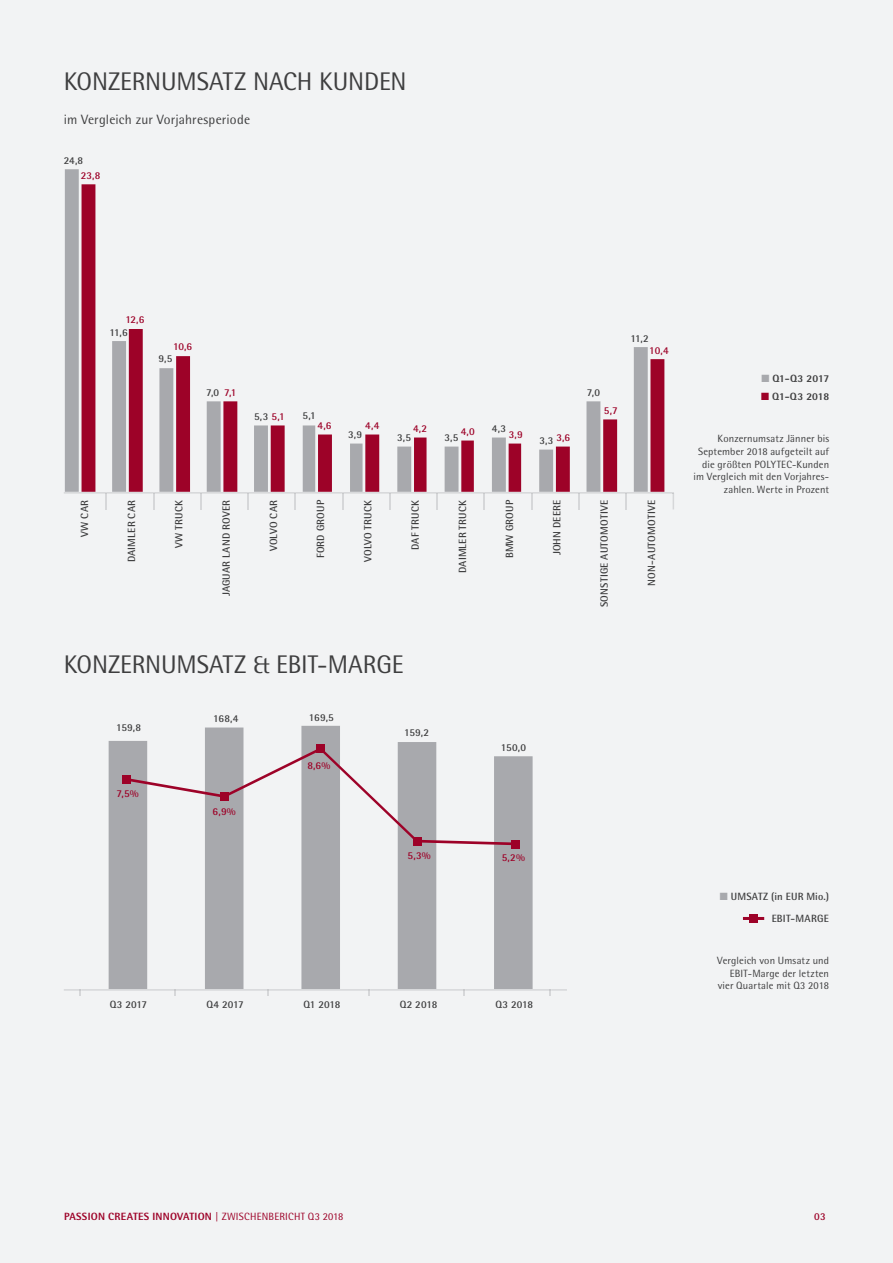
<style>
.page{position:relative;width:893px;height:1263px;background:#f2f3f4}
.page>*{position:absolute;margin:0;border:0;box-sizing:border-box;transform-origin:0 0}
.t1{font:25.5px "Rotis Semi Sans Std";letter-spacing:-.005em;color:#3e3e3f}
.t2{font:13.5px "Rotis Semi Sans Std";letter-spacing:.01em;color:#3e3e3f}
.t3{font:700 10.5px/21.8px "Rotis Semi Sans Std";letter-spacing:.02em;color:#3e3e3f;text-align:right}
.t4{font:10.5px/12.6px "Rotis Semi Sans Std";letter-spacing:.01em;color:#3e3e3f;text-align:right}
.t5{font:700 10.5px "Rotis Semi Sans Std";letter-spacing:-.03em;color:#9d0228}
.t6{font:800 10.5px "Rotis Semi Sans Std";letter-spacing:.02em;color:#9d0228}
.t7{font:800 10.5px "Rotis Semi Sans Std";letter-spacing:-.015em;color:#3e3e3f}
.s1{color:#9d0228}
.s2{color:#a8a9ad}
.s3{font-weight:400}
</style>
<div class="page">
<svg style="left:65px;top:169px;width:17px;height:323px;background:#b3b0b5"></svg>
<svg style="left:82px;top:184px;width:582px;height:308px"></svg>
<svg style="left:109px;top:726px;width:424px;height:263px"></svg>
<svg style="left:127px;top:747px;width:387px;height:98px"></svg>
<svg style="left:64px;top:989px;width:503px;height:7px"></svg>
<div style="left:220px;top:792px;width:9px;height:9px;background:#9d0228"></div>
<svg style="left:64px;top:492px;width:610px;height:17px"></svg>
<div style="left:413px;top:838px;width:9px;height:8px;background:#9d0228"></div>
<div style="left:316px;top:744px;width:8px;height:8px;background:#9d0228"></div>
<hr style="left:743px;top:917px;width:21px;height:3px;background:#9d0228">
<div style="left:749px;top:914px;width:9px;height:9px;background:#9d0228"></div>
<div style="left:512px;top:840px;width:8px;height:8px;background:#9d0228"></div>
<div style="left:122px;top:775px;width:9px;height:9px;background:#9d0228"></div>
<h1 class="t1" style="left:64px;top:66px;width:344px">KONZERNUMSATZ NACH KUNDEN</h1>
<p class="t2" style="left:64px;top:112px;width:188px">im Vergleich zur Vorjahresperiode</p>
<p class="t3" style="left:64px;top:149px;width:21px">24,8</p>
<p class="t5" style="left:81px;top:169px;width:21px">23,8</p>
<p class="t5" style="left:125px;top:313px;width:20px">12,6</p>
<p class="t3" style="left:109px;top:321px;width:20px">11,6</p>
<p class="t5" style="left:173px;top:340px;width:21px">10,6</p>
<p class="t3" style="left:158px;top:348px;width:15px">9,5</p>
<p class="t3" style="left:206px;top:381px;width:32px">7,0 <span class="s1">7,1</span></p>
<p class="t3" style="left:254px;top:405px;width:32px">5,3 <span class="s1">5,1</span></p>
<p class="t3" style="left:303px;top:405px;width:15px">5,1</p>
<p class="t5" style="left:318px;top:419px;width:15px">4,6</p>
<p class="t5" style="left:365px;top:419px;width:16px">4,4</p>
<p class="t3" style="left:348px;top:423px;width:15px">3,9</p>
<p class="t5" style="left:413px;top:422px;width:16px">4,2</p>
<p class="t3" style="left:397px;top:427px;width:15px">3,5</p>
<p class="t5" style="left:461px;top:425px;width:15px">4,0</p>
<p class="t3" style="left:492px;top:417px;width:16px">4,3</p>
<p class="t5" style="left:509px;top:428px;width:15px">3,9</p>
<p class="t3" style="left:539px;top:430px;width:32px">3,3 <sup>3,6</sup></p>
<p class="t3" style="left:444px;top:426px;width:15px">3,5</p>
<p class="t3" style="left:587px;top:382px;width:15px">7,0</p>
<p class="t5" style="left:604px;top:403px;width:15px">5,7</p>
<p class="t3" style="left:630px;top:327px;width:20px">11,2</p>
<p class="t5" style="left:649px;top:344px;width:21px">10,4</p>
<p class="t3" style="left:73px;top:537px;width:38px;rotate:-90deg">VW CAR</p>
<p class="t3" style="left:121px;top:562px;width:64px;rotate:-90deg">DAIMLER CAR</p>
<p class="t3" style="left:168px;top:548px;width:49px;rotate:-90deg">VW TRUCK</p>
<p class="t3" style="left:215px;top:596px;width:98px;rotate:-90deg">JAGUAR LAND ROVER</p>
<p class="t3" style="left:262px;top:551px;width:53px;rotate:-90deg">VOLVO CAR</p>
<p class="t3" style="left:310px;top:558px;width:60px;rotate:-90deg">FORD GROUP</p>
<p class="t3" style="left:357px;top:562px;width:63px;rotate:-90deg">VOLVO TRUCK</p>
<p class="t3" style="left:404px;top:550px;width:51px;rotate:-90deg">DAF TRUCK</p>
<p class="t3" style="left:451px;top:573px;width:75px;rotate:-90deg">DAIMLER TRUCK</p>
<p class="t3" style="left:499px;top:558px;width:60px;rotate:-90deg">BMW GROUP</p>
<p class="t3" style="left:546px;top:555px;width:57px;rotate:-90deg">JOHN DEERE</p>
<p class="t3" style="left:593px;top:607px;width:109px;rotate:-90deg">SONSTIGE AUTOMOTIVE</p>
<p class="t3" style="left:640px;top:585px;width:87px;rotate:-90deg">NON-AUTOMOTIVE</p>
<h1 class="t1" style="left:64px;top:649px;width:341px">KONZERNUMSATZ &amp; EBIT-MARGE</h1>
<p class="t3" style="left:116px;top:716px;width:26px">159,8</p>
<p class="t5" style="left:116px;top:787px;width:24px">7,5%</p>
<p class="t3" style="left:213px;top:707px;width:27px">168,4</p>
<p class="t3" style="left:309px;top:706px;width:26px">169,5</p>
<p class="t5" style="left:213px;top:805px;width:25px">6,9%</p>
<p class="t5" style="left:307px;top:759px;width:25px">8,6%</p>
<p class="t3" style="left:404px;top:721px;width:26px">159,2</p>
<p class="t3" style="left:501px;top:736px;width:26px">150,0</p>
<p class="t5" style="left:407px;top:849px;width:25px">5,3%</p>
<p class="t5" style="left:502px;top:851px;width:25px">5,2%</p>
<p class="t3" style="left:110px;top:993px;width:39px">Q3 2017</p>
<p class="t3" style="left:207px;top:993px;width:39px">Q4 2017</p>
<p class="t3" style="left:303px;top:993px;width:39px">Q1 2018</p>
<p class="t3" style="left:400px;top:993px;width:39px">Q2 2018</p>
<p class="t3" style="left:495px;top:993px;width:39px">Q3 2018</p>
<p class="t7" style="left:761px;top:371px;width:69px"><span class="s2">■</span> Q1-Q3 2017</p>
<p class="t7" style="left:761px;top:389px;width:70px"><span class="s1">■</span> Q1-Q3 2018</p>
<p class="t4" style="left:694px;top:432px;width:137px">Konzernumsatz Jänner bis<br>September 2018 aufgeteilt auf die größten POLYTEC-Kunden im Vergleich mit den Vorjahres&shy;zahlen. Werte in Prozent</p>
<p class="t3" style="left:720px;top:885px;width:111px"><span class="s2">■</span> UMSATZ (in EUR Mio.)<br>EBIT-MARGE</p>
<p class="t4" style="left:717px;top:954px;width:113px">Vergleich von Umsatz und<br>EBIT-Marge der letzten vier Quartale mit Q3 2018</p>
<p class="t6" style="left:64px;top:1210px;width:281px">PASSION CREATES INNOVATION <span class="s3">| ZWISCHENBERICHT Q3 2018</span></p>
<p class="t5" style="left:814px;top:1210px;width:13px">03</p>
</div>
